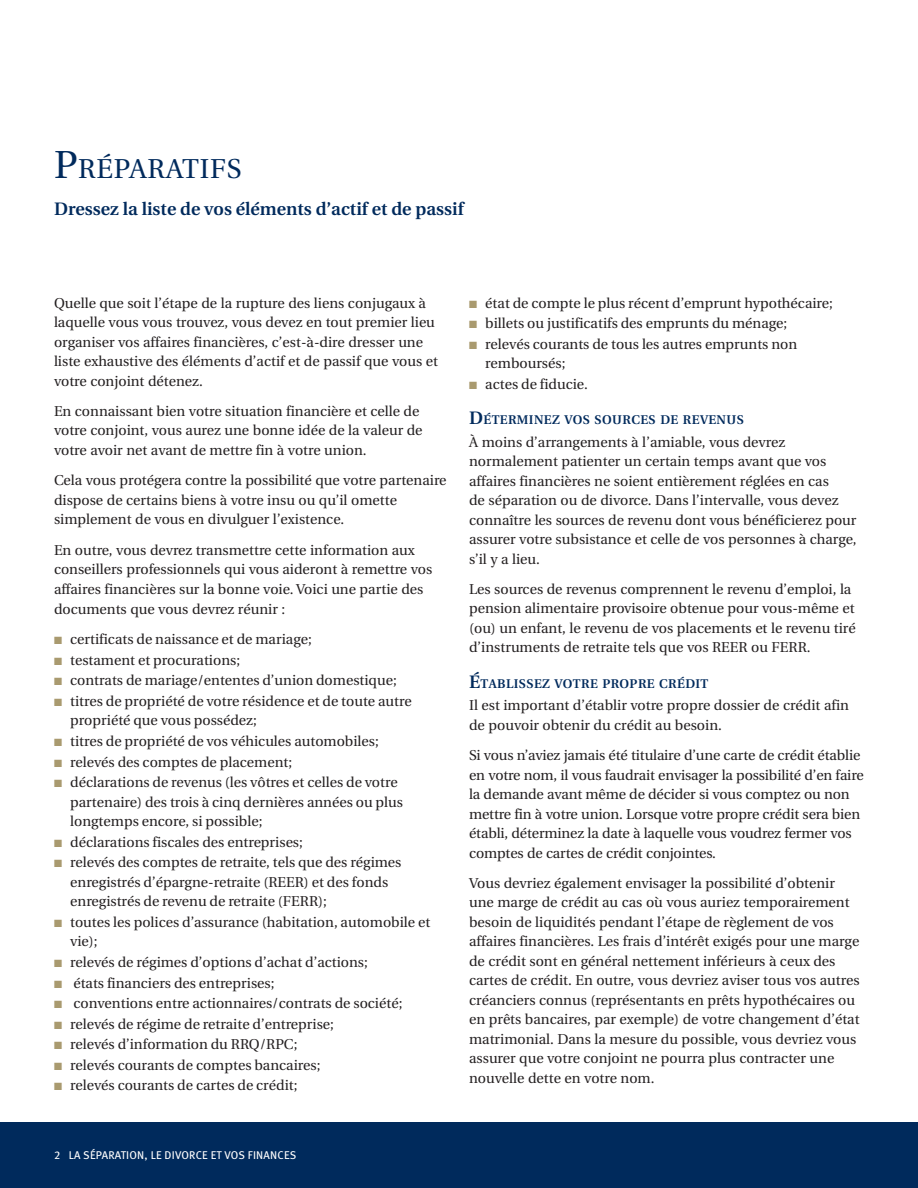
<style>
.page{position:relative;width:918px;height:1188px;background:#fff}
.page>*{position:absolute;margin:0;border:0;box-sizing:border-box;transform-origin:0 0}
.t1{font:27.3px "Utopia";letter-spacing:.03em;color:#002a5c}
.t2{font:600 18px "Utopia";color:#002a5c}
.t3{font:14.25px/19.5px "Utopia";color:#231f20}
.t4{font:600 12.6px "Utopia";letter-spacing:.03em;color:#002a5c}
.t5{font:11.25px "Meta Book LF";letter-spacing:.02em;color:#fff}
.s1{font-size:39px}
.s2{color:#a99a6f}
.s3{font-size:18px}
</style>
<div class="page">
<div style="left:0;top:1122px;width:918px;height:66px;background:#002a5c"></div>
<h1 class="t1" style="left:54px;top:153px;width:189px"><span class="s1">P</span>RÉPARATIFS</h1>
<p class="t2" style="left:54px;top:199px;width:411px">Dressez la liste de vos éléments d’actif et de passif</p>
<p class="t3" style="left:54px;top:293px;width:385px">Quelle que soit l’étape de la rupture des liens conjugaux à laquelle vous vous trouvez, vous devez en tout premier lieu organiser vos affaires financières, c’est-à-dire dresser une liste exhaustive des éléments d’actif et de passif que vous et votre conjoint détenez.</p>
<p class="t3" style="left:54px;top:402px;width:370px">En connaissant bien votre situation financière et celle de votre conjoint, vous aurez une bonne idée de la valeur de votre avoir net avant de mettre fin à votre union.</p>
<p class="t3" style="left:54px;top:471px;width:394px">Cela vous protégera contre la possibilité que votre partenaire dispose de certains biens à votre insu ou qu’il omette simplement de vous en divulguer l’existence.</p>
<p class="t3" style="left:54px;top:540px;width:380px">En outre, vous devrez transmettre cette information aux conseillers professionnels qui vous aideront à remettre vos affaires financières sur la bonne voie. Voici une partie des documents que vous devrez réunir :</p>
<p class="t3" style="left:54px;top:630px;width:259px"><span class="s2">■</span> certificats de naissance et de mariage;</p>
<p class="t3" style="left:54px;top:650px;width:188px"><span class="s2">■</span> testament et procurations;</p>
<p class="t3" style="left:54px;top:671px;width:344px"><span class="s2">■</span> contrats de mariage/ententes d’union domestique;</p>
<p class="t3" style="left:70px;top:692px;width:343px;text-indent:-16px"><span class="s2">■</span> titres de propriété de votre résidence et de toute autre propriété que vous possédez;</p>
<p class="t3" style="left:54px;top:732px;width:326px"><span class="s2">■</span> titres de propriété de vos véhicules automobiles;</p>
<p class="t3" style="left:54px;top:752px;width:240px"><span class="s2">■</span> relevés des comptes de placement;</p>
<p class="t3" style="left:70px;top:773px;width:334px;text-indent:-16px"><span class="s2">■</span> déclarations de revenus (les vôtres et celles de votre partenaire) des trois à cinq dernières années ou plus longtemps encore, si possible;</p>
<p class="t3" style="left:54px;top:832px;width:250px"><span class="s2">■</span> déclarations fiscales des entreprises;</p>
<p class="t3" style="left:70px;top:853px;width:333px;text-indent:-16px"><span class="s2">■</span> relevés des comptes de retraite, tels que des régimes enregistrés d’épargne-retraite (REER) et des fonds enregistrés de revenu de retraite (FERR);</p>
<p class="t3" style="left:70px;top:913px;width:362px;text-indent:-16px"><span class="s2">■</span> toutes les polices d’assurance (habitation, automobile et vie);</p>
<p class="t3" style="left:54px;top:953px;width:315px"><span class="s2">■</span> relevés de régimes d’options d’achat d’actions;</p>
<p class="t3" style="left:54px;top:973px;width:222px"><span class="s2">■</span> ▪états financiers des entreprises;</p>
<p class="t3" style="left:54px;top:994px;width:350px"><span class="s2">■</span> ▪conventions entre actionnaires/contrats de société;</p>
<p class="t3" style="left:54px;top:1014px;width:282px"><span class="s2">■</span> relevés de régime de retraite d’entreprise;</p>
<p class="t3" style="left:54px;top:1035px;width:245px"><span class="s2">■</span> relevés d’information du RRQ/RPC;</p>
<p class="t3" style="left:54px;top:1056px;width:268px"><span class="s2">■</span> relevés courants de comptes bancaires;</p>
<p class="t3" style="left:54px;top:1076px;width:245px"><span class="s2">■</span> relevés courants de cartes de crédit;</p>
<p class="t5" style="left:54px;top:1149px;width:244px">2 LA SÉPARATION, LE DIVORCE ET VOS FINANCES</p>
<p class="t3" style="left:469px;top:293px;width:365px"><span class="s2">■</span> état de compte le plus récent d’emprunt hypothécaire;</p>
<p class="t3" style="left:469px;top:314px;width:320px"><span class="s2">■</span> billets ou justificatifs des emprunts du ménage;</p>
<p class="t3" style="left:485px;top:335px;width:313px;text-indent:-16px"><span class="s2">■</span> relevés courants de tous les autres emprunts non remboursés;</p>
<p class="t3" style="left:469px;top:375px;width:120px"><span class="s2">■</span> actes de fiducie.</p>
<p class="t4" style="left:469px;top:413px;width:276px"><span class="s3">D</span>ÉTERMINEZ VOS SOURCES DE REVENUS</p>
<p class="t3" style="left:469px;top:432px;width:389px">À moins d’arrangements à l’amiable, vous devrez normalement patienter un certain temps avant que vos affaires financières ne soient entièrement réglées en cas<br>de séparation ou de divorce. Dans l’intervalle, vous devez connaître les sources de revenu dont vous bénéficierez pour assurer votre subsistance et celle de vos personnes à charge, s’il y a lieu.</p>
<p class="t3" style="left:469px;top:580px;width:388px">Les sources de revenus comprennent le revenu d’emploi, la pension alimentaire provisoire obtenue pour vous-même et (ou) un enfant, le revenu de vos placements et le revenu tiré d’instruments de retraite tels que vos REER ou FERR.</p>
<p class="t4" style="left:469px;top:676px;width:241px"><span class="s3">É</span>TABLISSEZ VOTRE PROPRE CRÉDIT</p>
<p class="t3" style="left:469px;top:696px;width:381px">Il est important d’établir votre propre dossier de crédit afin de pouvoir obtenir du crédit au besoin.</p>
<p class="t3" style="left:469px;top:746px;width:396px">Si vous n’aviez jamais été titulaire d’une carte de crédit établie en votre nom, il vous faudrait envisager la possibilité d’en faire la demande avant même de décider si vous comptez ou non mettre fin à votre union. Lorsque votre propre crédit sera bien établi, déterminez la date à laquelle vous voudrez fermer vos comptes de cartes de crédit conjointes.</p>
<p class="t3" style="left:469px;top:874px;width:392px">Vous devriez également envisager la possibilité d’obtenir une marge de crédit au cas où vous auriez temporairement besoin de liquidités pendant l’étape de règlement de vos affaires financières. Les frais d’intérêt exigés pour une marge de crédit sont en général nettement inférieurs à ceux des cartes de crédit. En outre, vous devriez aviser tous vos autres créanciers connus (représentants en prêts hypothécaires ou en prêts bancaires, par exemple) de votre changement d’état matrimonial. Dans la mesure du possible, vous devriez vous assurer que votre conjoint ne pourra plus contracter une nouvelle dette en votre nom.</p>
</div>
